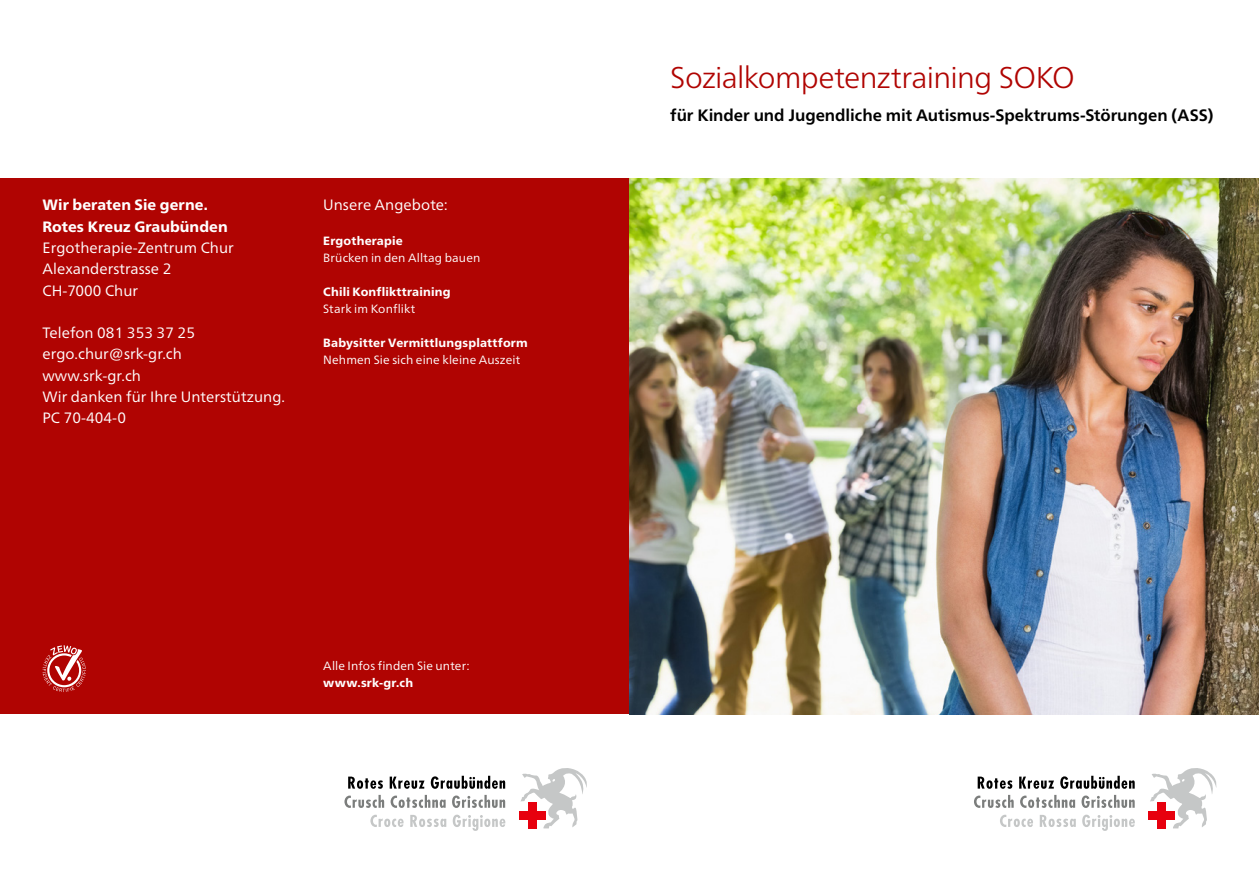
<style>
.page{position:relative;width:1259px;height:893px;background:#fff}
.page>*{position:absolute;margin:0;border:0;box-sizing:border-box;transform-origin:0 0}
.Hauptitel{font:300 30px "Frutiger Neue LTW1 G";letter-spacing:-.02em;color:#b00402}
.Hauptitel-2{font:700 16.5px "Frutiger Neue LTW1 G";letter-spacing:-.005em;color:#000}
.GT_10_pt_negativ{font:15px/21.3px "Frutiger Neue LTW1 G";letter-spacing:.005em;color:#fff}
.GT_10_pt_negativ-2{font:800 15px "Frutiger Neue LTW1 G";letter-spacing:.005em;color:#fff}
.Adresse{font:800 15px "Frutiger Neue LTW1 G";letter-spacing:.01em;color:#fff}
.GT{font:15px "Frutiger Neue LTW1 G";letter-spacing:.005em;color:#fff}
.GT-2{font:12px/17px "Frutiger Neue LTW1 G";letter-spacing:.015em;color:#fff}
.GT-3{font:800 12px "Frutiger Neue LTW1 G";letter-spacing:.015em;color:#fff}
.s1{font-weight:800}
</style>
<div class="page">
<div style="left:0;top:179px;width:629px;height:535px;background:#b00402"></div>
<svg style="left:43px;top:645px;width:43px;height:47px"></svg>
<img style="left:629px;top:179px;width:630px;height:535px">
<svg style="left:1150px;top:768px;width:66px;height:60px"></svg>
<div style="left:1148px;top:811px;width:26px;height:8px;background:#e7000e"></div>
<div style="left:1157px;top:802px;width:8px;height:26px;background:#e7000e"></div>
<svg style="left:977px;top:777px;width:35px;height:12px"></svg>
<svg style="left:1019px;top:777px;width:35px;height:12px"></svg>
<svg style="left:1060px;top:776px;width:74px;height:13px"></svg>
<svg style="left:974px;top:795px;width:39px;height:13px"></svg>
<svg style="left:1020px;top:795px;width:55px;height:13px"></svg>
<svg style="left:1081px;top:795px;width:53px;height:13px"></svg>
<svg style="left:1000px;top:815px;width:33px;height:12px"></svg>
<svg style="left:1039px;top:815px;width:36px;height:12px"></svg>
<svg style="left:1082px;top:815px;width:53px;height:16px"></svg>
<svg style="left:520px;top:768px;width:67px;height:60px"></svg>
<div style="left:519px;top:811px;width:26px;height:8px;background:#e7000e"></div>
<div style="left:528px;top:802px;width:8px;height:26px;background:#e7000e"></div>
<svg style="left:348px;top:777px;width:35px;height:12px"></svg>
<svg style="left:390px;top:777px;width:34px;height:12px"></svg>
<svg style="left:431px;top:776px;width:74px;height:13px"></svg>
<svg style="left:344px;top:795px;width:40px;height:13px"></svg>
<svg style="left:390px;top:795px;width:55px;height:13px"></svg>
<svg style="left:452px;top:795px;width:53px;height:13px"></svg>
<svg style="left:370px;top:815px;width:34px;height:12px"></svg>
<svg style="left:410px;top:815px;width:36px;height:12px"></svg>
<svg style="left:453px;top:815px;width:52px;height:16px"></svg>
<p class="Adresse" style="left:43px;top:196px;width:167px">Wir beraten Sie gerne.</p>
<p class="GT" style="left:323px;top:196px;width:126px">Unsere Angebote:</p>
<p class="GT-2" style="left:323px;top:232px;width:159px"><span class="s1">Ergotherapie<br></span>Brücken in den Alltag bauen</p>
<p class="GT-3" style="left:323px;top:285px;width:129px">Chili Konflikttraining</p>
<p class="GT-2" style="left:323px;top:300px;width:94px">Stark im Konflikt</p>
<p class="GT-3" style="left:323px;top:336px;width:206px">Babysitter Vermittlungsplattform</p>
<p class="GT-2" style="left:323px;top:351px;width:198px">Nehmen Sie sich eine kleine Auszeit</p>
<p class="GT_10_pt_negativ-2" style="left:43px;top:218px;width:187px">Rotes Kreuz Graubünden</p>
<p class="GT_10_pt_negativ" style="left:43px;top:237px;width:193px">Ergotherapie-Zentrum Chur</p>
<p class="GT_10_pt_negativ" style="left:43px;top:258px;width:130px">Alexanderstrasse 2</p>
<p class="GT_10_pt_negativ" style="left:43px;top:279px;width:97px">CH-7000 Chur</p>
<p class="GT_10_pt_negativ" style="left:43px;top:322px;width:154px">Telefon 081 353 37 25</p>
<p class="GT_10_pt_negativ" style="left:43px;top:343px;width:141px">ergo.chur@srk-gr.ch</p>
<p class="GT_10_pt_negativ" style="left:43px;top:365px;width:100px">www.srk-gr.ch</p>
<p class="GT_10_pt_negativ" style="left:43px;top:386px;width:244px">Wir danken für Ihre Unterstützung.<br>PC 70-404-0</p>
<p class="GT-2" style="left:323px;top:658px;width:148px">Alle Infos finden Sie unter:</p>
<p class="GT-3" style="left:323px;top:676px;width:91px">www.srk-gr.ch</p>
<p class="Hauptitel" style="left:670px;top:60px;width:406px">Sozialkompetenztraining SOKO</p>
<p class="Hauptitel-2" style="left:670px;top:106px;width:544px">für Kinder und Jugendliche mit Autismus-Spektrums-Störungen (ASS)</p>
</div>
